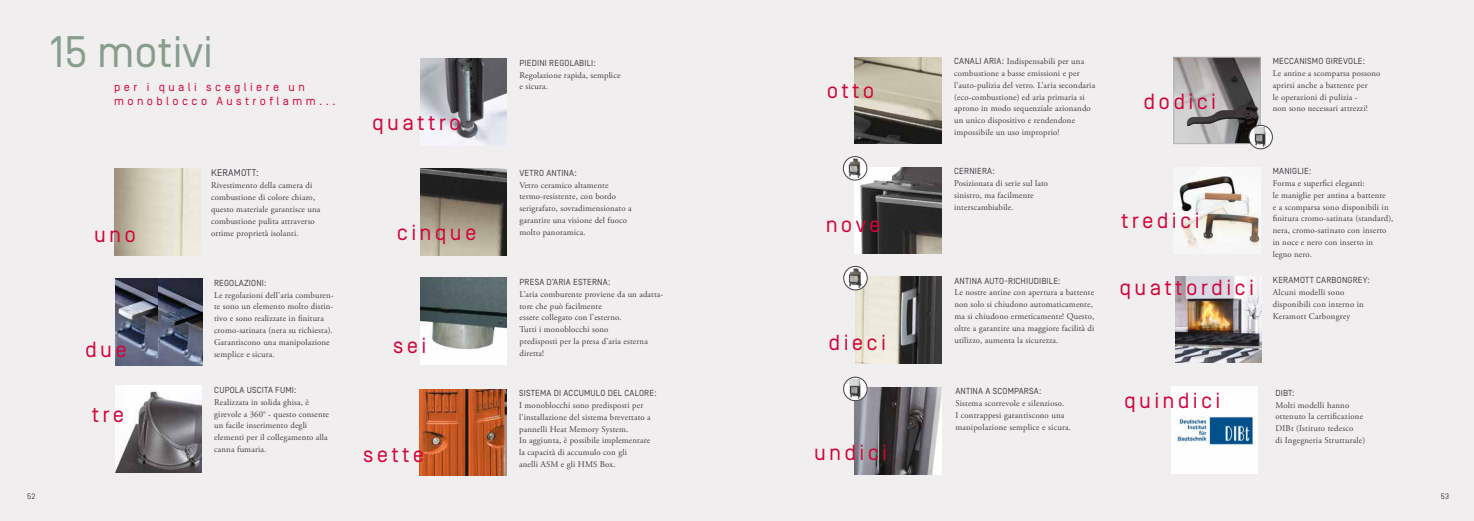
<style>
.page{position:relative;width:1474px;height:521px;background:#fff}
.page>*{position:absolute;margin:0;border:0;box-sizing:border-box;transform-origin:0 0}
.t1{font:44.1px "Simplon Norm";color:#879d8d}
.t2{font:21.88px "Simplon Norm";letter-spacing:.15em;color:#d3043a}
.t3{font:11.72px/14.1px "Simplon Norm";letter-spacing:.29em;color:#d3043a}
.t4{font:9.62px "Simplon Norm";letter-spacing:.02em;color:#433e47}
.t5{font:8.75px/11.8px "Adobe Garamond Pro";letter-spacing:.015em;color:#433e47}
.t6{font:8.75px "Simplon Norm";letter-spacing:.02em;color:#433e47}
.t7{font:7.88px "Simplon Norm";color:#433e47}
.s1{font-family:"Simplon Norm"}
</style>
<div class="page">
<div style="left:0;top:0;width:1473px;height:521px;background:#f0eeee"></div>
<img style="left:115px;top:169px;width:86px;height:86px">
<img style="left:115px;top:279px;width:87px;height:87px">
<img style="left:116px;top:386px;width:86px;height:86px">
<img style="left:420px;top:59px;width:87px;height:86px">
<img style="left:420px;top:169px;width:87px;height:87px">
<img style="left:420px;top:278px;width:87px;height:87px">
<img style="left:419px;top:389px;width:87px;height:87px">
<img style="left:854px;top:57px;width:87px;height:87px">
<img style="left:854px;top:167px;width:87px;height:87px">
<svg style="left:843px;top:157px;width:23px;height:23px"></svg>
<img style="left:848px;top:158px;width:13px;height:20px">
<div style="left:843px;top:156px;width:24px;height:24px;border:1px solid #433e47;border-radius:50%"></div>
<img style="left:855px;top:277px;width:86px;height:86px">
<svg style="left:843px;top:266px;width:24px;height:24px"></svg>
<img style="left:848px;top:268px;width:14px;height:20px">
<div style="left:843px;top:266px;width:24px;height:24px;border:1px solid #433e47;border-radius:50%"></div>
<img style="left:854px;top:387px;width:87px;height:87px">
<svg style="left:843px;top:377px;width:24px;height:24px"></svg>
<img style="left:848px;top:379px;width:14px;height:20px">
<div style="left:843px;top:377px;width:24px;height:24px;border:1px solid #433e47;border-radius:50%"></div>
<img style="left:1173px;top:167px;width:87px;height:80px">
<img style="left:1175px;top:59px;width:83px;height:83px">
<div style="left:1173px;top:57px;width:87px;height:87px;border:1px solid #b3b2b2"></div>
<svg style="left:1248px;top:125px;width:24px;height:24px"></svg>
<img style="left:1253px;top:127px;width:14px;height:21px">
<div style="left:1248px;top:125px;width:24px;height:24px;border:1px solid #433e47;border-radius:50%"></div>
<img style="left:1175px;top:276px;width:86px;height:87px">
<img style="left:1171px;top:387px;width:86px;height:86px">
<h1 class="t1" style="left:50px;top:28px;width:165px">15 motivi</h1>
<h3 class="t3" style="left:114px;top:80px;width:223px">per i quali scegliere un monoblocco Austroflamm...</h3>
<h2 class="t2" style="left:94px;top:223px;width:43px">uno</h2>
<h2 class="t2" style="left:85px;top:338px;width:43px">due</h2>
<h2 class="t2" style="left:92px;top:403px;width:34px">tre</h2>
<p class="t4" style="left:211px;top:168px;width:49px">KERAMOTT:</p>
<p class="t5" style="left:211px;top:180px;width:111px">Rivestimento della camera di combustione di colore chiaro, questo materiale garantisce una combustione pulita attraverso ottime proprietà isolanti.</p>
<p class="t6" style="left:214px;top:278px;width:54px">REGOLAZIONI:</p>
<p class="t5" style="left:214px;top:289px;width:121px">Le regolazioni dell'aria comburen&shy;te sono un elemento molto distin&shy;tivo e sono realizzate in finitura cromo-satinata (nera su richiesta).<br>Garantiscono una manipolazione semplice e sicura.</p>
<p class="t6" style="left:214px;top:385px;width:84px">CUPOLA USCITA FUMI:</p>
<p class="t5" style="left:214px;top:396px;width:116px">Realizzata in solida ghisa, è girevole a 360° - questo consente un facile inserimento degli elementi per il collegamento alla canna fumaria.</p>
<h2 class="t2" style="left:372px;top:111px;width:90px">quattro</h2>
<p class="t6" style="left:519px;top:58px;width:78px">PIEDINI REGOLABILI:</p>
<p class="t5" style="left:519px;top:69px;width:102px">Regolazione rapida, semplice e sicura.</p>
<p class="t6" style="left:519px;top:168px;width:59px">VETRO ANTINA:</p>
<p class="t5" style="left:519px;top:179px;width:114px">Vetro ceramico altamente termo-resistente, con bordo serigrafato, sovradimensionato a garantire una visione del fuoco</p>
<h2 class="t2" style="left:397px;top:221px;width:81px">cinque</h2>
<p class="t5" style="left:519px;top:226px;width:68px">molto panoramica.</p>
<p class="t6" style="left:519px;top:277px;width:93px">PRESA D’ARIA ESTERNA:</p>
<p class="t5" style="left:519px;top:288px;width:145px">L’aria comburente proviene da un adatta&shy;tore che può facilmente<br>essere collegato con l’esterno.<br>Tutti i monoblocchi sono<br>predisposti per la presa d’aria esterna</p>
<h2 class="t2" style="left:393px;top:334px;width:35px">sei</h2>
<p class="t5" style="left:519px;top:347px;width:26px">diretta!</p>
<p class="t6" style="left:519px;top:388px;width:139px">SISTEMA DI ACCUMULO DEL CALORE:</p>
<p class="t5" style="left:519px;top:399px;width:133px">I monoblocchi sono predisposti per l'installazione del sistema brevettato a pannelli Heat Memory System.<br>In aggiunta, è possibile implementare la capacità di accumulo con gli</p>
<h2 class="t2" style="left:363px;top:443px;width:63px">sette</h2>
<p class="t5" style="left:519px;top:458px;width:98px">anelli ASM e gli HMS Box.</p>
<h2 class="t2" style="left:826px;top:79px;width:49px">otto</h2>
<h2 class="t2" style="left:825px;top:213px;width:56px">nove</h2>
<h2 class="t2" style="left:828px;top:331px;width:59px">dieci</h2>
<h2 class="t2" style="left:814px;top:440px;width:75px">undici</h2>
<p class="t5" style="left:954px;top:56px;width:142px"><span class="s1">CANALI ARIA:</span> Indispensabili per una combustione a basse emissioni e per l’auto-pulizia del vetro. L’aria secondaria (eco-combustione) ed aria primaria si aprono in modo sequenziale azionando un unico dispositivo e rendendone impossibile un uso improprio!</p>
<p class="t6" style="left:954px;top:167px;width:42px">CERNIERA:</p>
<p class="t5" style="left:954px;top:178px;width:95px">Posizionata di serie sul lato sinistro, ma facilmente interscambiabile.</p>
<p class="t6" style="left:954px;top:276px;width:108px">ANTINA AUTO-RICHIUDIBILE:</p>
<p class="t5" style="left:954px;top:287px;width:141px">Le nostre antine con apertura a battente non solo si chiudono automaticamente, ma si chiudono ermeticamente! Questo, oltre a garantire una maggiore facilità di utilizzo, aumenta la sicurezza.</p>
<p class="t6" style="left:955px;top:386px;width:88px">ANTINA A SCOMPARSA:</p>
<p class="t5" style="left:955px;top:397px;width:117px">Sistema scorrevole e silenzioso.<br>I contrappesi garantiscono una manipolazione semplice e sicura.</p>
<h2 class="t2" style="left:1143px;top:89px;width:74px">dodici</h2>
<h2 class="t2" style="left:1120px;top:209px;width:80px">tredici</h2>
<p class="t6" style="left:1272px;top:56px;width:94px">MECCANISMO GIREVOLE:</p>
<p class="t5" style="left:1272px;top:68px;width:109px">Le antine a scomparsa possono aprirsi anche a battente per<br>le operazioni di pulizia -<br>non sono necessari attrezzi!</p>
<p class="t6" style="left:1272px;top:167px;width:40px">MANIGLIE:</p>
<p class="t5" style="left:1272px;top:178px;width:122px">Forma e superfici eleganti:<br>le maniglie per antina a battente<br>e a scomparsa sono disponibili in finitura cromo-satinata (standard), nera, cromo-satinato con inserto in noce e nero con inserto in legno nero.</p>
<h2 class="t2" style="left:1119px;top:276px;width:136px">quattordici</h2>
<p class="t6" style="left:1272px;top:276px;width:99px">KERAMOTT CARBONGREY:</p>
<p class="t5" style="left:1272px;top:287px;width:92px">Alcuni modelli sono disponibili con interno in<br>Keramott Carbongrey</p>
<h2 class="t2" style="left:1124px;top:389px;width:98px">quindici</h2>
<p class="t6" style="left:1275px;top:388px;width:21px">DIBT:</p>
<p class="t5" style="left:1275px;top:399px;width:91px">Molti modelli hanno ottenuto la certificazione<br>DIBt (Istituto tedesco<br>di Ingegneria Strutturale)</p>
<p class="t7" style="left:27px;top:492px;width:10px">52</p>
<p class="t7" style="left:1440px;top:492px;width:10px">53</p>
</div>
